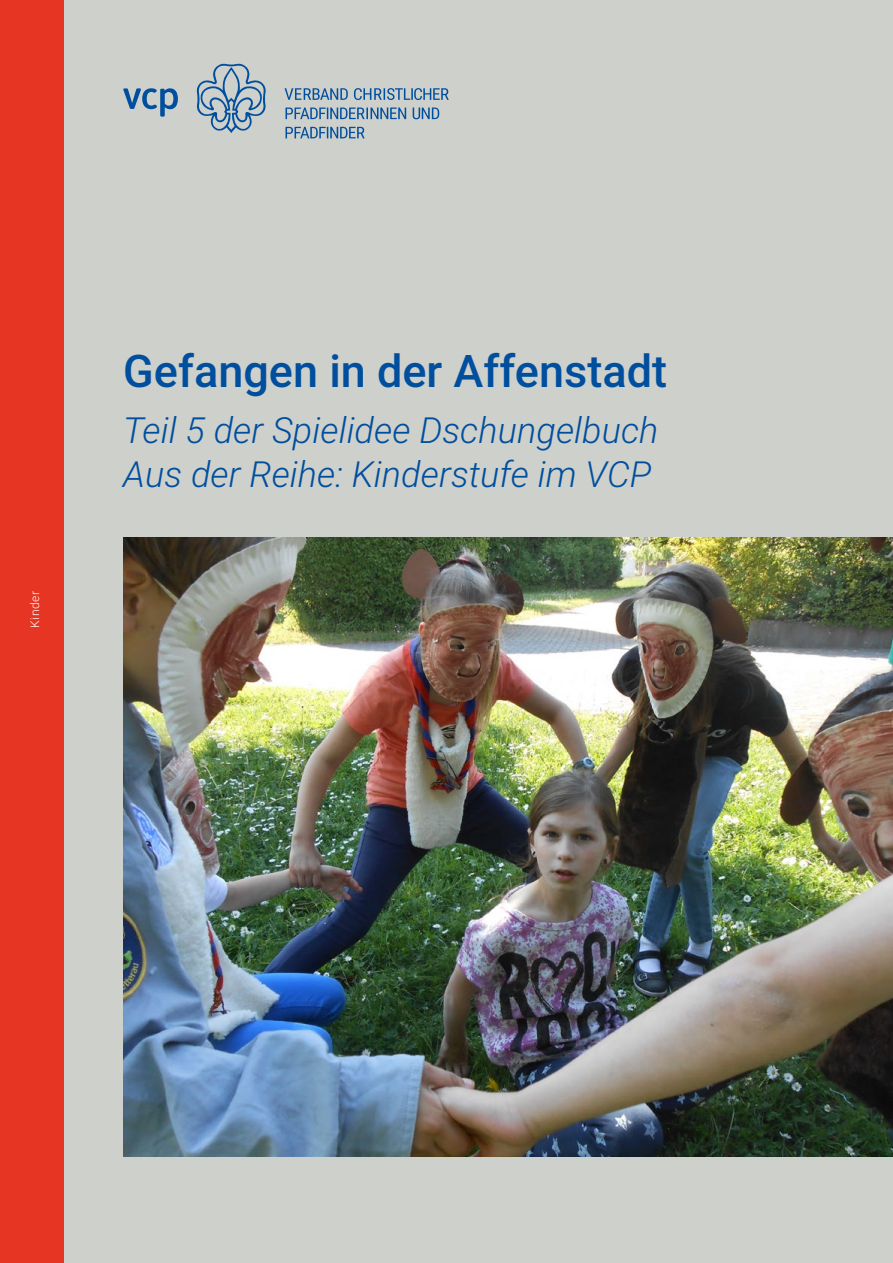
<style>
.page{position:relative;width:893px;height:1263px;background:#cdd0cb}
.page>*{position:absolute;margin:0;border:0;box-sizing:border-box;transform-origin:0 0}
.t1{font:500 45px "Roboto";color:#004e9e}
.Untertitel{font:italic 300 36px/43.2px "Roboto";color:#004e9e}
.t2{font:300 12px "Roboto";letter-spacing:.05em;color:#fff}
</style>
<div class="page">
<img style="left:123px;top:538px;width:770px;height:619px">
<svg style="left:285px;top:127px;width:80px;height:11px"></svg>
<svg style="left:285px;top:108px;width:154px;height:11px"></svg>
<svg style="left:285px;top:88px;width:164px;height:12px"></svg>
<svg style="left:196px;top:63px;width:70px;height:70px"></svg>
<svg style="left:123px;top:88px;width:55px;height:29px"></svg>
<div style="left:0;top:0;width:64px;height:1263px;background:#e73523"></div>
<p class="t2" style="left:26px;top:628px;width:38px;rotate:-90deg">Kinder</p>
<p class="t1" style="left:123px;top:340px;width:545px">Gefangen in der Affenstadt</p>
<p class="Untertitel" style="left:123px;top:408px;width:537px">Teil 5 der Spielidee Dschungelbuch<br>Aus der Reihe: Kinderstufe im VCP</p>
</div>
